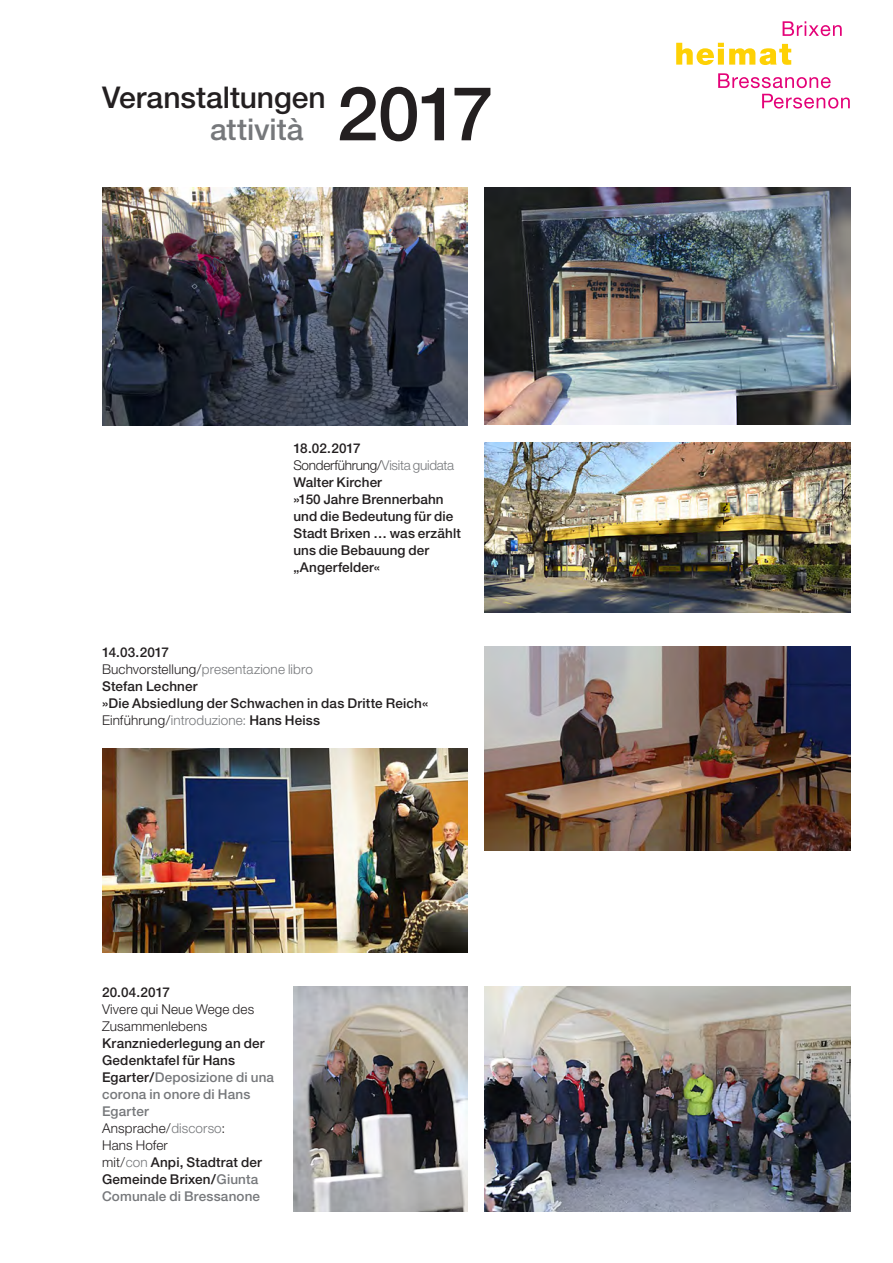
<style>
.page{position:relative;width:893px;height:1263px;background:#fff}
.page>*{position:absolute;margin:0;border:0;box-sizing:border-box;transform-origin:0 0}
._80__light{font:500 75px "Helvetica Neue LT";color:#231f20}
._80__light-2{font:500 30px/32px "Helvetica Neue LT";letter-spacing:-.005em;color:#231f20}
._80__light-3{font:500 13.5px/17px "Helvetica Neue LT";letter-spacing:.01em;color:#231f20}
._80__light-4{font:300 13.5px/17px "Helvetica Neue LT";letter-spacing:.01em;color:#76787b}
.s1{color:#76787b}
.s2{font-weight:300}
.s3{font-weight:300;color:#76787b}
.s4{font-weight:500;color:#231f20}
.s5{color:#231f20}
</style>
<div class="page">
<img style="left:102px;top:748px;width:366px;height:204px">
<img style="left:102px;top:187px;width:366px;height:238px">
<img style="left:485px;top:646px;width:365px;height:204px">
<img style="left:485px;top:188px;width:365px;height:236px">
<img style="left:485px;top:442px;width:365px;height:170px">
<img style="left:485px;top:986px;width:365px;height:226px">
<img style="left:294px;top:986px;width:174px;height:226px">
<svg style="left:762px;top:94px;width:88px;height:15px"></svg>
<svg style="left:718px;top:73px;width:113px;height:15px"></svg>
<svg style="left:783px;top:21px;width:59px;height:15px"></svg>
<svg style="left:676px;top:43px;width:115px;height:22px"></svg>
<p class="_80__light-2" style="left:210px;top:81px;width:117px;text-indent:-108px">Veranstaltungen <span class="s1">attività</span></p>
<p class="_80__light" style="left:337px;top:69px;width:158px">2017</p>
<p class="_80__light-3" style="left:293px;top:439px;width:169px">18.02.2017<br><span class="s2">Sonderführung/</span><span class="s3">Visita guidata<br></span>Walter Kircher<br>»150 Jahre Brennerbahn und die Bedeutung für die<br>Stadt Brixen … was erzählt uns die Bebauung der „Angerfelder«</p>
<p class="_80__light-4" style="left:102px;top:643px;width:212px"><span class="s4">14.03.2017<br></span><span class="s5">Buchvorstellung/</span>presentazione libro</p>
<p class="_80__light-3" style="left:102px;top:678px;width:97px">Stefan Lechner</p>
<p class="_80__light-3" style="left:102px;top:695px;width:328px">»Die Absiedlung der Schwachen in das Dritte Reich«</p>
<p class="_80__light-4" style="left:102px;top:711px;width:220px"><span class="s5">Einführung/</span>introduzione: <span class="s4">Hans Heiss</span></p>
<p class="_80__light-3" style="left:102px;top:984px;width:69px">20.04.2017</p>
<p class="_80__light-3" style="left:102px;top:1001px;width:174px"><span class="s2">Vivere qui Neue Wege des<br>Zusammenlebens<br></span>Kranzniederlegung an der<br>Gedenktafel für Hans<br>Egarter/<span class="s1">Deposizione di una corona in onore di Hans<br>Egarter</span></p>
<p class="_80__light-3" style="left:102px;top:1120px;width:161px"><span class="s2">Ansprache/</span><span class="s3">discorso</span><span class="s2">:<br>Hans Hofer<br>mit/</span><span class="s3">con</span> Anpi, Stadtrat der<br>Gemeinde Brixen/<span class="s1">Giunta<br>Comunale di Bressanone</span></p>
</div>
